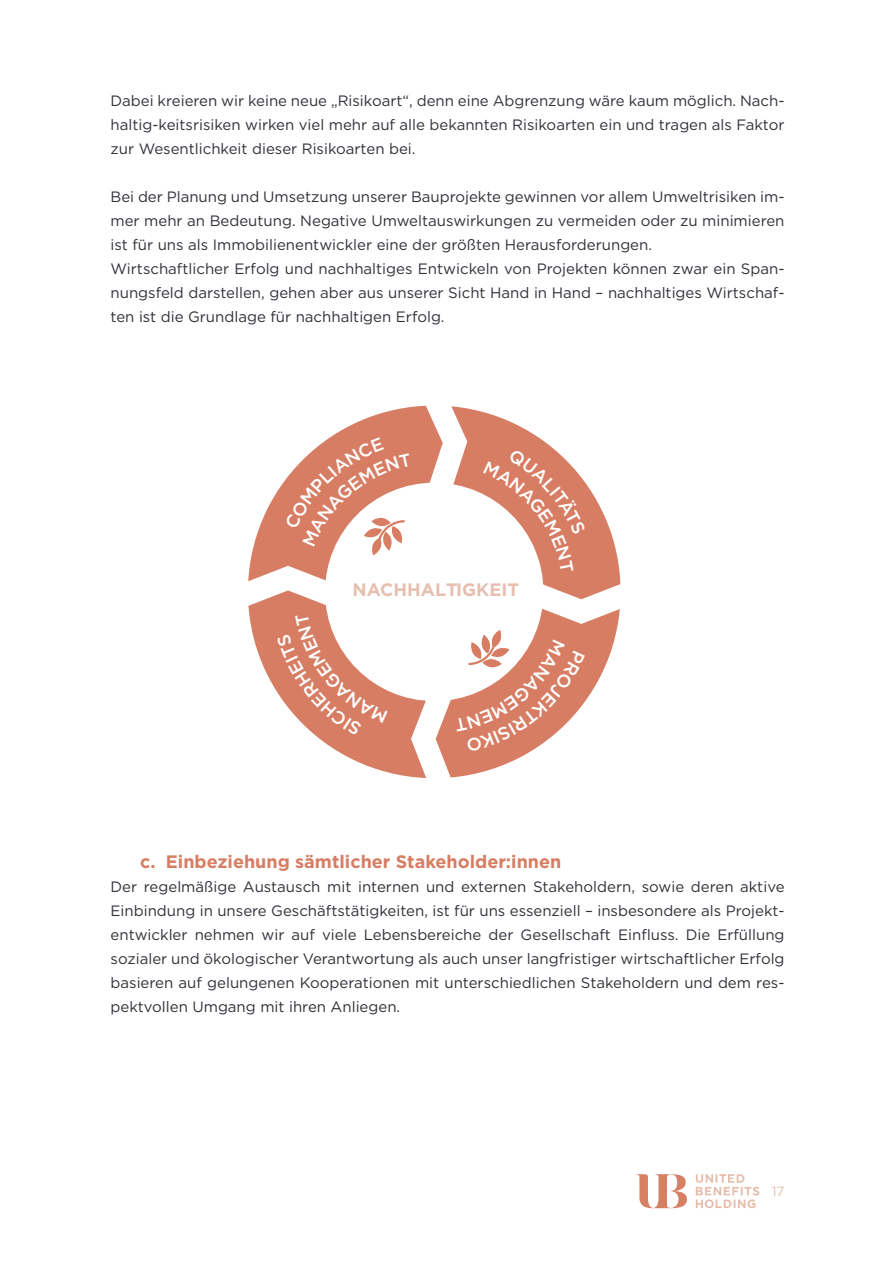
<style>
.page{position:relative;width:893px;height:1263px;background:#fff}
.page>*{position:absolute;margin:0;border:0;box-sizing:border-box;transform-origin:0 0}
.t1{font:700 18px "Gotham";color:#d77d64}
.t2{font:700 18px "Gotham";color:#e6bfb0}
.t3{font:15px/24px "Gotham";color:#303139;text-align:justify}
.t4{font:13.5px "Gotham";color:#e6beaf}
</style>
<div class="page">
<svg style="left:696px;top:1174px;width:63px;height:34px"></svg>
<svg style="left:636px;top:1174px;width:51px;height:34px"></svg>
<div style="left:248px;top:406px;width:373px;height:372px;background:#d77d64;border-radius:50%"></div>
<div style="left:325px;top:483px;width:218px;height:218px;background:#fff;border-radius:50%"></div>
<svg style="left:483px;top:449px;width:138px;height:175px"></svg>
<svg style="left:411px;top:630px;width:174px;height:148px"></svg>
<svg style="left:248px;top:566px;width:140px;height:170px"></svg>
<svg style="left:285px;top:405px;width:182px;height:150px"></svg>
<p class="t3" style="left:111px;top:88px;width:675px">Dabei kreieren wir keine neue „Risikoart“, denn eine Abgrenzung wäre kaum möglich. Nach&shy;haltig-keitsrisiken wirken viel mehr auf alle bekannten Risikoarten ein und tragen als Faktor zur Wesentlichkeit dieser Risikoarten bei.</p>
<p class="t3" style="left:111px;top:184px;width:675px;text-align:left">Bei der Planung und Umsetzung unserer Bauprojekte gewinnen vor allem Umweltrisiken im&shy;mer mehr an Bedeutung. Negative Umweltauswirkungen zu vermeiden oder zu minimieren ist für uns als Immobilienentwickler eine der größten Herausforderungen.<br>Wirtschaftlicher Erfolg und nachhaltiges Entwickeln von Projekten können zwar ein Span&shy;nungsfeld darstellen, gehen aber aus unserer Sicht Hand in Hand – nachhaltiges Wirtschaf&shy;ten ist die Grundlage für nachhaltigen Erfolg.</p>
<p class="t2" style="left:353px;top:577px;width:168px">NACHHALTIGKEIT</p>
<p class="t1" style="left:140px;top:849px;width:423px">c. Einbeziehung sämtlicher Stakeholder:innen</p>
<p class="t3" style="left:111px;top:874px;width:675px">Der regelmäßige Austausch mit internen und externen Stakeholdern, sowie deren aktive Einbindung in unsere Geschäftstätigkeiten, ist für uns essenziell – insbesondere als Projekt&shy;entwickler nehmen wir auf viele Lebensbereiche der Gesellschaft Einfluss. Die Erfüllung sozialer und ökologischer Verantwortung als auch unser langfristiger wirtschaftlicher Erfolg basieren auf gelungenen Kooperationen mit unterschiedlichen Stakeholdern und dem res&shy;pektvollen Umgang mit ihren Anliegen.</p>
<p class="t4" style="left:772px;top:1182px;width:14px">17</p>
</div>
